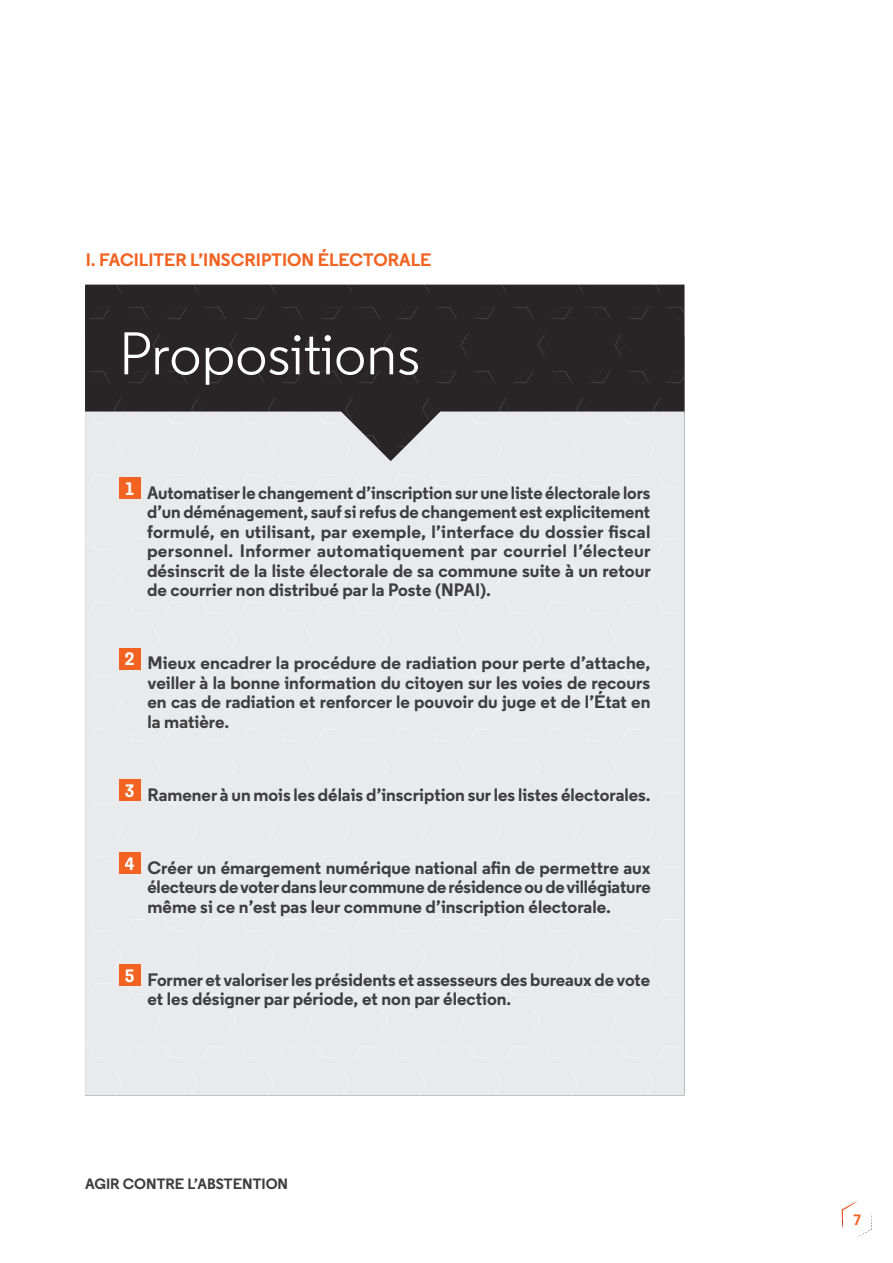
<style>
.page{position:relative;width:893px;height:1263px;background:#fff}
.page>*{position:absolute;margin:0;border:0;box-sizing:border-box;transform-origin:0 0}
.t1{font:60px "Regular";color:#fff}
.t2{font:700 18px/19.5px "Regular";color:#3e3e3f;text-align:justify}
.t3{font:700 18px "Regular";color:#f26221}
.t4{font:700 15px "Regular";color:#3e3e3f}
.t5{font:700 15px "Regular";color:#f26221}
</style>
<div class="page">
<svg style="left:842px;top:1201px;width:30px;height:37px"></svg>
<div style="left:85px;top:338px;width:599px;height:757px;background:#e9eaec"></div>
<svg style="left:85px;top:285px;width:599px;height:176px;fill:#292526"></svg>
<div style="left:119px;top:477px;width:21px;height:22px;background:#f26221"></div>
<div style="left:119px;top:648px;width:21px;height:21px;background:#f26221"></div>
<div style="left:119px;top:779px;width:21px;height:22px;background:#f26221"></div>
<div style="left:119px;top:852px;width:21px;height:22px;background:#f26221"></div>
<div style="left:119px;top:964px;width:21px;height:22px;background:#f26221"></div>
<p class="t3" style="left:86px;top:248px;width:347px">I. FACILITER L’INSCRIPTION ÉLECTORALE</p>
<h1 class="t1" style="left:119px;top:316px;width:303px">Propositions</h1>
<p class="t2" style="left:147px;top:482px;width:505px;text-indent:-22px"><sup>1</sup> Automatiser le changement d’inscription sur une liste électorale lors d’un déménagement, sauf si refus de changement est explicitement formulé, en utilisant, par exemple, l’interface du dossier fiscal personnel. Informer automatiquement par courriel l’électeur désinscrit de la liste électorale de sa commune suite à un retour de courrier non distribué par la Poste (NPAI).</p>
<p class="t2" style="left:148px;top:653px;width:505px;text-indent:-23px"><sup>2</sup> Mieux encadrer la procédure de radiation pour perte d’attache, veiller à la bonne information du citoyen sur les voies de recours en cas de radiation et renforcer le pouvoir du juge et de l’État en la matière.</p>
<p class="t2" style="left:125px;top:784px;width:527px"><sup>3</sup> Ramener à un mois les délais d’inscription sur les listes électorales.</p>
<p class="t2" style="left:148px;top:857px;width:505px;text-indent:-23px"><sup>4</sup> Créer un émargement numérique national afin de permettre aux électeurs de voter dans leur commune de résidence ou de villégiature même si ce n’est pas leur commune d’inscription électorale.</p>
<p class="t2" style="left:148px;top:969px;width:504px;text-indent:-23px"><sup>5</sup> Former et valoriser les présidents et assesseurs des bureaux de vote et les désigner par période, et non par élection.</p>
<p class="t4" style="left:85px;top:1174px;width:205px">AGIR CONTRE L’ABSTENTION</p>
<p class="t5" style="left:853px;top:1210px;width:10px">7</p>
</div>
